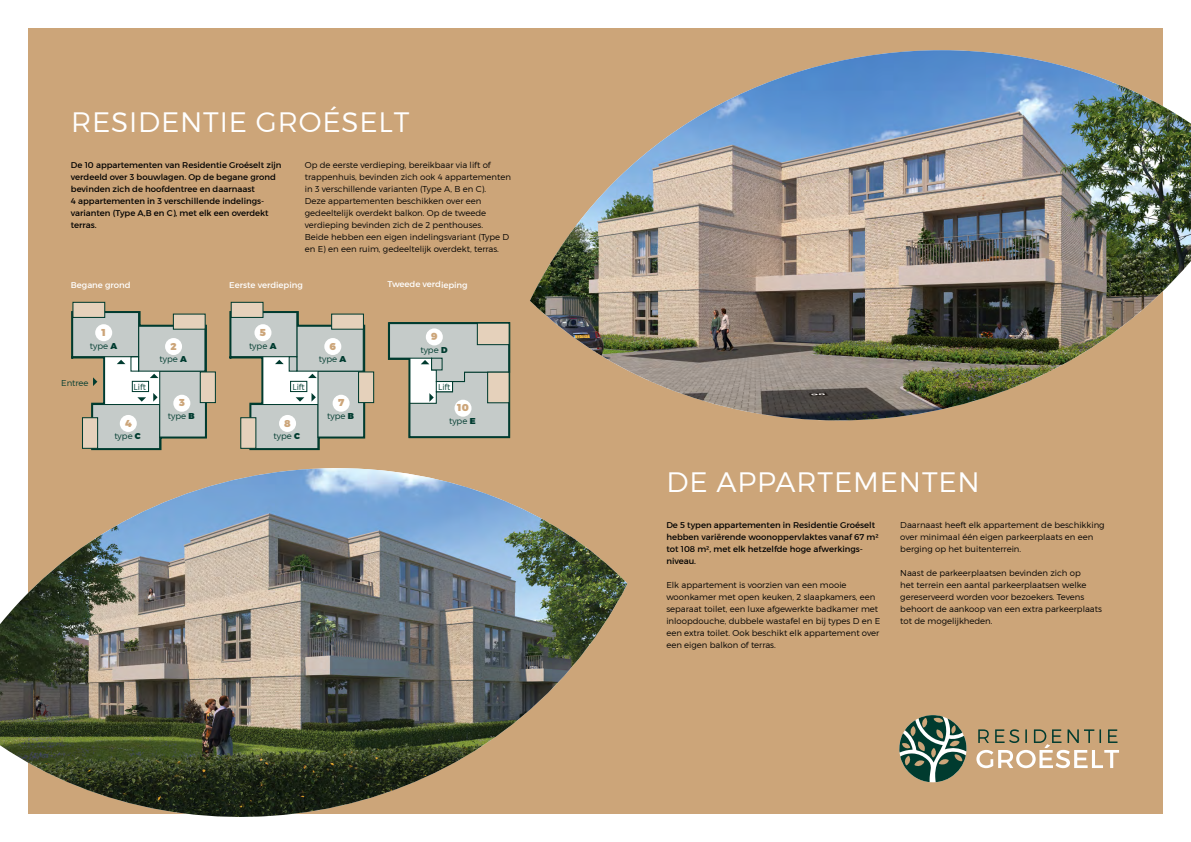
<style>
.page{position:relative;width:1191px;height:842px;background:#fff}
.page>*{position:absolute;margin:0;border:0;box-sizing:border-box;transform-origin:0 0}
.t1{font:300 28px "Montserrat";letter-spacing:.03em;color:#fff}
.t2{font:900 10px "Montserrat";color:#cca579}
.t3{font:300 8.5px/12px "Montserrat";color:#000}
.t4{font:8.5px/12px "Montserrat";color:#000}
.t5{font:300 8.5px "Montserrat";color:#003b2f}
.t6{font:8.5px "Montserrat";color:#fff}
.s1{font-weight:900}
</style>
<div class="page">
<div style="left:595px;top:28px;width:567px;height:786px;background:#cca579"></div>
<div style="left:28px;top:28px;width:567px;height:786px;background:#cca579"></div>
<img style="left:0;top:468px;width:627px;height:349px">
<div style="left:72px;top:302px;width:33px;height:16px;background:#e5d1bb;border:1px solid #003b2f"></div>
<div style="left:200px;top:371px;width:16px;height:32px;background:#e5d1bb;border:1px solid #003b2f"></div>
<div style="left:231px;top:302px;width:32px;height:16px;background:#e5d1bb;border:1px solid #003b2f"></div>
<div style="left:358px;top:371px;width:16px;height:32px;background:#e5d1bb;border:1px solid #003b2f"></div>
<svg style="left:229px;top:310px;width:137px;height:141px"></svg>
<svg style="left:387px;top:322px;width:124px;height:117px;background:#babdb4"></svg>
<div style="left:477px;top:323px;width:32px;height:22px;background:#e5d1bb;border:1px solid #003b2f"></div>
<div style="left:487px;top:372px;width:22px;height:31px;background:#e5d1bb;border:1px solid #003b2f"></div>
<div style="left:431px;top:358px;width:11px;height:12px;background:#c5cbc9;border:1px solid #003b2f"></div>
<svg style="left:530px;top:28px;width:633px;height:464px"></svg>
<img style="left:530px;top:50px;width:661px;height:408px">
<div style="left:254px;top:324px;width:17px;height:17px;background:#fff;border-radius:50%"></div>
<div style="left:324px;top:338px;width:17px;height:17px;background:#fff;border-radius:50%"></div>
<div style="left:426px;top:328px;width:17px;height:17px;background:#fff;border-radius:50%"></div>
<div style="left:332px;top:395px;width:18px;height:17px;background:#fff;border-radius:50%"></div>
<div style="left:454px;top:400px;width:17px;height:17px;background:#fff;border-radius:50%"></div>
<div style="left:279px;top:415px;width:17px;height:17px;background:#fff;border-radius:50%"></div>
<svg style="left:71px;top:310px;width:137px;height:141px"></svg>
<div style="left:130px;top:356px;width:9px;height:16px;border:1px solid #003b2f"></div>
<div style="left:289px;top:356px;width:8px;height:16px;background:#c5cbc9;border:1px solid #003b2f"></div>
<svg style="left:899px;top:715px;width:67px;height:67px"></svg>
<svg style="left:976px;top:729px;width:143px;height:39px"></svg>
<h1 class="t1" style="left:71px;top:105px;width:340px">RESIDENTIE GROÉSELT</h1>
<p class="t4" style="left:71px;top:159px;width:212px">De 10 appartementen van Residentie Groéselt zijn verdeeld over 3 bouwlagen. Op de begane grond bevinden zich de hoofdentree en daarnaast<br>4 appartementen in 3 verschillende indelings&shy;varianten (Type A,B en C), met elk een overdekt terras.</p>
<p class="t3" style="left:305px;top:159px;width:208px">Op de eerste verdieping, bereikbaar via lift of trappenhuis, bevinden zich ook 4 appartementen in 3 verschillende varianten (Type A, B en C).<br>Deze appartementen beschikken over een gedeeltelijk overdekt balkon. Op de tweede verdieping bevinden zich de 2 penthouses.<br>Beide hebben een eigen indelingsvariant (Type D en E) en een ruim, gedeeltelijk overdekt, terras.</p>
<p class="t6" style="left:71px;top:280px;width:61px">Begane grond</p>
<p class="t6" style="left:229px;top:280px;width:75px">Eerste verdieping</p>
<p class="t6" style="left:388px;top:278px;width:82px;rotate:1deg">Tweede verdieping</p>
<p class="t2" style="left:102px;top:326px;width:6px">1</p>
<p class="t2" style="left:260px;top:326px;width:8px">5</p>
<p class="t5" style="left:160px;top:354px;width:29px">type <span class="s1">A</span></p>
<p class="t5" style="left:319px;top:354px;width:29px">type <span class="s1">A</span></p>
<p class="t2" style="left:170px;top:340px;width:8px">2</p>
<p class="t2" style="left:330px;top:340px;width:8px">6</p>
<p class="t5" style="left:90px;top:340px;width:29px">type <span class="s1">A</span></p>
<p class="t5" style="left:249px;top:340px;width:29px">type <span class="s1">A</span></p>
<p class="t2" style="left:431px;top:330px;width:8px">9</p>
<p class="t5" style="left:420px;top:345px;width:29px">type <span class="s1">D</span></p>
<p class="t5" style="left:61px;top:377px;width:29px">Entree</p>
<p class="t5" style="left:134px;top:382px;width:14px">Lift</p>
<p class="t5" style="left:292px;top:382px;width:14px">Lift</p>
<p class="t5" style="left:438px;top:382px;width:14px">Lift</p>
<p class="t2" style="left:179px;top:397px;width:7px">3</p>
<p class="t2" style="left:338px;top:397px;width:8px">7</p>
<p class="t5" style="left:168px;top:411px;width:28px">type <span class="s1">B</span></p>
<p class="t5" style="left:327px;top:411px;width:28px">type <span class="s1">B</span></p>
<p class="t2" style="left:125px;top:417px;width:8px">4</p>
<p class="t2" style="left:284px;top:417px;width:8px">8</p>
<p class="t2" style="left:457px;top:401px;width:13px">10</p>
<p class="t5" style="left:449px;top:416px;width:28px">type <span class="s1">E</span></p>
<p class="t5" style="left:114px;top:431px;width:28px">type <span class="s1">C</span></p>
<p class="t5" style="left:273px;top:431px;width:28px">type <span class="s1">C</span></p>
<h1 class="t1" style="left:666px;top:465px;width:315px">DE APPARTEMENTEN</h1>
<p class="t4" style="left:666px;top:519px;width:214px">De 5 typen appartementen in Residentie Groéselt hebben variërende woonoppervlaktes vanaf 67 m² tot 108 m², met elk hetzelfde hoge afwerkings&shy;niveau.</p>
<p class="t3" style="left:666px;top:579px;width:215px">Elk appartement is voorzien van een mooie woonkamer met open keuken, 2 slaapkamers, een separaat toilet, een luxe afgewerkte badkamer met inloopdouche, dubbele wastafel en bij types D en E een extra toilet. Ook beschikt elk appartement over een eigen balkon of terras.</p>
<p class="t3" style="left:900px;top:519px;width:206px">Daarnaast heeft elk appartement de beschikking over minimaal één eigen parkeerplaats en een berging op het buitenterrein.</p>
<p class="t3" style="left:900px;top:567px;width:203px">Naast de parkeerplaatsen bevinden zich op<br>het terrein een aantal parkeerplaatsen welke gereserveerd worden voor bezoekers. Tevens behoort de aankoop van een extra parkeerplaats tot de mogelijkheden.</p>
</div>
